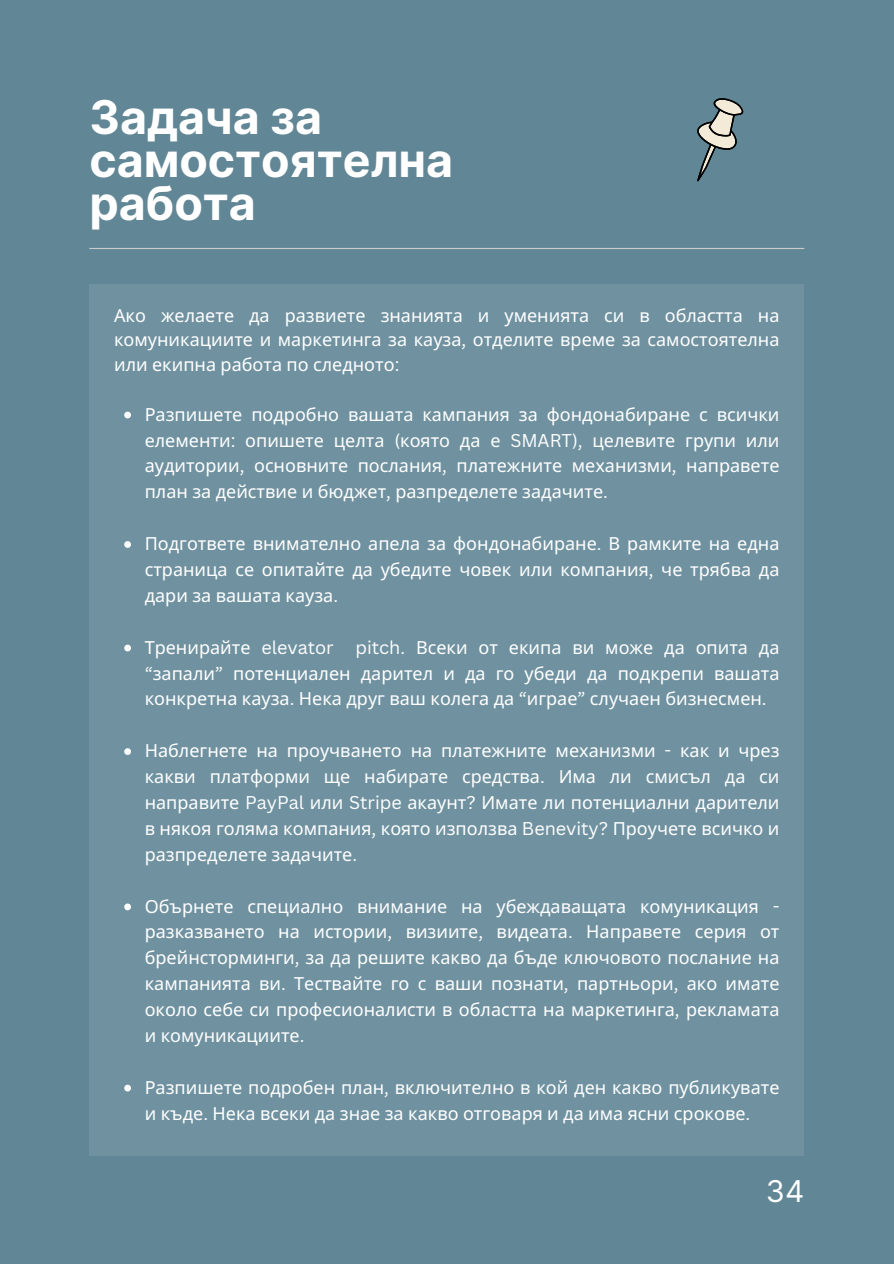
<style>
.page{position:relative;width:894px;height:1264px;background:#fff}
.page>*{position:absolute;margin:0;border:0;box-sizing:border-box;transform-origin:0 0}
.t1{font:700 46.5px/42.8px "Inter";color:#fff}
.t2{font:30px "Inter";color:#fff}
.t3{font:18px/25.8px "Noto Sans";color:#fff;text-align:justify}
.s1{font-family:"Canva Sans"}
</style>
<div class="page">
<div style="left:0;top:0;width:893px;height:1263px;background:#618796"></div>
<hr style="left:89px;top:248px;width:715px;height:1px;background:#ccc">
<div style="left:89px;top:284px;width:715px;height:871px;background:#7092a0"></div>
<svg style="left:124px;top:411px;width:7px;height:7px"></svg>
<svg style="left:124px;top:541px;width:7px;height:7px"></svg>
<svg style="left:124px;top:644px;width:7px;height:7px"></svg>
<svg style="left:124px;top:748px;width:7px;height:7px"></svg>
<svg style="left:124px;top:903px;width:7px;height:7px"></svg>
<svg style="left:124px;top:1084px;width:7px;height:7px"></svg>
<svg style="left:697px;top:98px;width:46px;height:83px"></svg>
<p class="t1" style="left:89px;top:96px;width:365px">Задача за самостоятелна работа</p>
<p class="t3" style="left:114px;top:302px;width:666px;line-height:24.8px">Ако желаете да развиете знанията и уменията си в областта на комуникациите и маркетинга за кауза<span class="s1">,</span> отделите време за самостоятелна или екипна работа по следното<span class="s1">:</span></p>
<p class="t3" style="left:145px;top:401px;width:636px">Разпишете подробно вашата кампания за фондонабиране с всички елементи<span class="s1">:</span> опишете целта <span class="s1">(</span>която да е <span class="s1">SMART),</span> целевите групи или аудитории<span class="s1">,</span> основните послания<span class="s1">,</span> платежните механизми<span class="s1">,</span> направете план за действие и бюджет<span class="s1">,</span> разпределете задачите<span class="s1">.</span></p>
<p class="t3" style="left:145px;top:530px;width:636px">Подгответе внимателно апела за фондонабиране<span class="s1">.</span> В рамките на една страница се опитайте да убедите човек или компания<span class="s1">,</span> че трябва да дари за вашата кауза<span class="s1">.</span></p>
<p class="t3" style="left:145px;top:633px;width:636px">Тренирайте <span class="s1">elevator pitch.</span> Всеки от екипа ви може да опита да <span class="s1">“</span>запали<span class="s1">”</span> потенциален дарител и да го убеди да подкрепи вашата конкретна кауза<span class="s1">.</span> Нека друг ваш колега да <span class="s1">“</span>играе<span class="s1">”</span> случаен бизнесмен<span class="s1">.</span></p>
<p class="t3" style="left:145px;top:737px;width:636px">Наблегнете на проучването на платежните механизми <span class="s1">-</span> как и чрез какви платформи ще набирате средства<span class="s1">.</span> Има ли смисъл да си направите <span class="s1">PayPal</span> или <span class="s1">Stripe</span> акаунт<span class="s1">?</span> Имате ли потенциални дарители</p>
<p class="t3" style="left:145px;top:815px;width:636px">в някоя голяма компания<span class="s1">,</span> която използва <span class="s1">Benevity?</span> Проучете всичко и разпределете задачите<span class="s1">.</span></p>
<p class="t3" style="left:145px;top:892px;width:636px">Обърнете специално внимание на убеждаващата комуникация <span class="s1">- </span>разказването на истории<span class="s1">,</span> визиите<span class="s1">,</span> видеата<span class="s1">.</span> Направете серия от брейнсторминги<span class="s1">,</span> за да решите какво да бъде ключовото послание на</p>
<p class="t3" style="left:145px;top:970px;width:636px">кампанията ви<span class="s1">.</span> Тествайте го с ваши познати<span class="s1">,</span> партньори<span class="s1">,</span> ако имате около себе си професионалисти в областта на маркетинга<span class="s1">,</span> рекламата и комуникациите<span class="s1">.</span></p>
<p class="t3" style="left:145px;top:1073px;width:636px">Разпишете подробен план<span class="s1">,</span> включително в кой ден какво публикувате и къде<span class="s1">.</span> Нека всеки да знае за какво отговаря и да има ясни срокове<span class="s1">.</span></p>
<h1 class="t2" style="left:765px;top:1172px;width:40px">34</h1>
</div>
